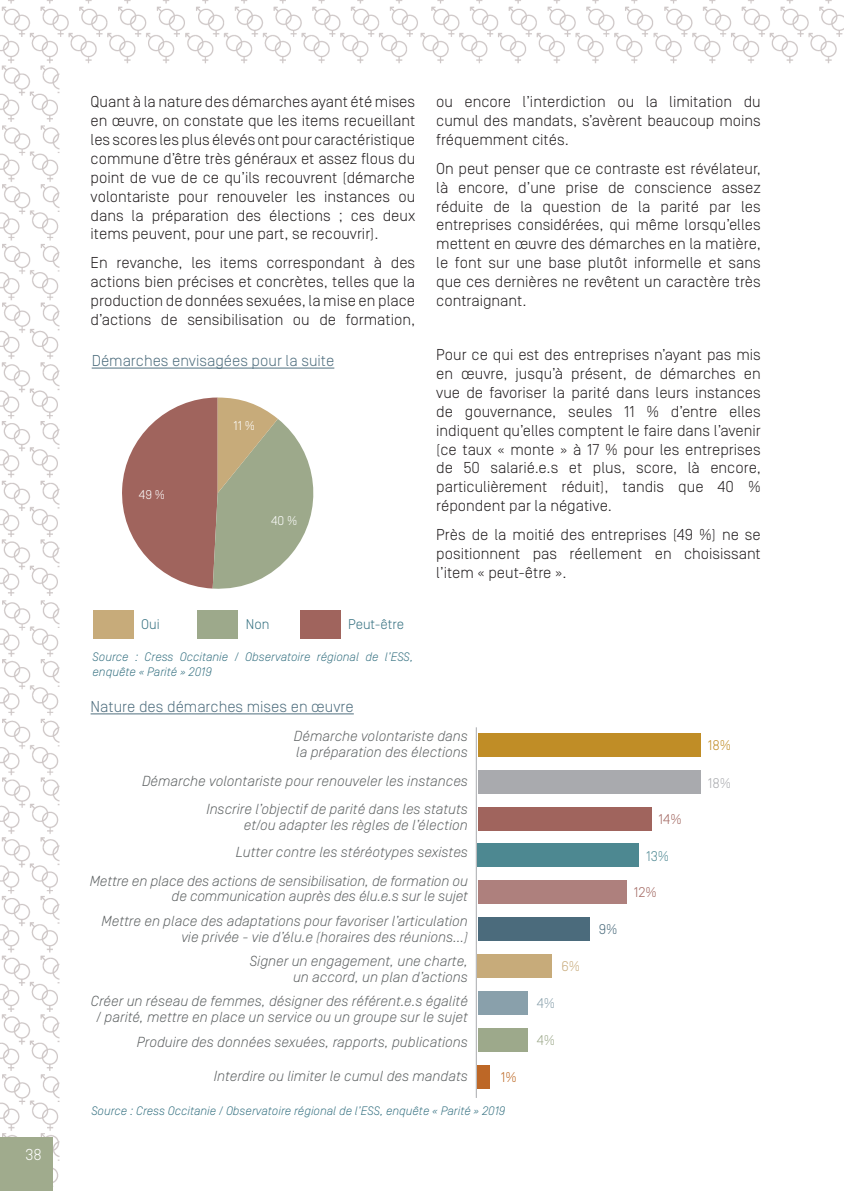
<style>
.page{position:relative;width:844px;height:1191px;background:#fff}
.page>*{position:absolute;margin:0;border:0;box-sizing:border-box;transform-origin:0 0}
.t1{font:300 15.75px/18.9px "Simplon BP";color:#231f20;text-align:justify}
.t2{font:300 15.75px "Simplon BP";color:#506f7f}
.t3{font:300 15.75px "Simplon BP";color:#fff}
.t4{font:italic 300 14.53px/16.3px "Simplon BP";color:#5d6162;text-align:right}
.t5{font:300 14px "Simplon BP";color:#377282}
.t6{font:300 14px "Simplon BP";color:#a26761}
.t7{font:300 14px "Simplon BP";color:#518a94}
.t8{font:300 14px "Simplon BP";color:#c08d26}
.t9{font:300 14px "Simplon BP";color:#a9aaae}
.t10{font:300 14px "Simplon BP";color:#4b6b7c}
.t11{font:300 14px "Simplon BP";color:#c8ab7c}
.t12{font:300 14px "Simplon BP";color:#89a0ab}
.t13{font:300 14px "Simplon BP";color:#9da98b}
.t14{font:300 14px "Simplon BP";color:#bd6926}
.t15{font:300 12.6px "Simplon BP";color:#fff}
.t16{font:italic 300 12.25px/14.7px "Simplon BP";color:#377282}
</style>
<div class="page">
<img style="left:0;top:0;width:843px;height:1187px">
<div style="left:0;top:1137px;width:53px;height:54px;background:#a0ab8d"></div>
<hr style="left:92px;top:368px;width:242px;height:1px;background:#506f7f">
<hr style="left:91px;top:713px;width:263px;height:1px;background:#506f7f">
<svg style="left:119px;top:397px;width:206px;height:193px"></svg>
<div style="left:93px;top:610px;width:40px;height:28px;background:#c7ab7a"></div>
<div style="left:198px;top:610px;width:40px;height:28px;background:#9da98b"></div>
<div style="left:300px;top:610px;width:40px;height:28px;background:#a0645d"></div>
<div style="left:477px;top:1064px;width:13px;height:24px;background:#bd6726"></div>
<div style="left:477px;top:1027px;width:50px;height:24px;background:#9da98b"></div>
<div style="left:477px;top:990px;width:50px;height:24px;background:#89a0ab"></div>
<div style="left:477px;top:954px;width:75px;height:24px;background:#c7ab7a"></div>
<div style="left:477px;top:917px;width:112px;height:24px;background:#4b6b7c"></div>
<div style="left:477px;top:880px;width:149px;height:24px;background:#ae807d"></div>
<div style="left:477px;top:843px;width:162px;height:24px;background:#4d8891"></div>
<div style="left:477px;top:806px;width:174px;height:24px;background:#a0645d"></div>
<div style="left:478px;top:770px;width:222px;height:23px;background:#a9aaae"></div>
<div style="left:478px;top:733px;width:222px;height:23px;background:#c08d26"></div>
<hr style="left:476px;top:727px;width:1px;height:371px;background:#a9aaae">
<p class="t3" style="left:26px;top:1145px;width:18px">38</p>
<p class="t1" style="left:91px;top:92px;width:326px">Quant à la nature des démarches ayant été mises en œuvre, on constate que les items recueillant les scores les plus élevés ont pour caractéristique commune d’être très généraux et assez flous du point de vue de ce qu’ils recouvrent (démarche volontariste pour renouveler les instances ou dans la préparation des élections ; ces deux items peuvent, pour une part, se recouvrir).</p>
<p class="t1" style="left:91px;top:253px;width:326px">En revanche, les items correspondant à des actions bien précises et concrètes, telles que la production de données sexuées, la mise en place d’actions de sensibilisation ou de formation,</p>
<p class="t1" style="left:436px;top:92px;width:326px">ou encore l’interdiction ou la limitation du cumul des mandats, s’avèrent beaucoup moins fréquemment cités.</p>
<p class="t1" style="left:436px;top:159px;width:326px">On peut penser que ce contraste est révélateur, là encore, d’une prise de conscience assez réduite de la question de la parité par les entreprises considérées, qui même lorsqu’elles mettent en œuvre des démarches en la matière, le font sur une base plutôt informelle et sans que ces dernières ne revêtent un caractère très contraignant.</p>
<p class="t2" style="left:92px;top:352px;width:244px">Démarches envisagées pour la suite</p>
<p class="t1" style="left:436px;top:345px;width:326px">Pour ce qui est des entreprises n’ayant pas mis en œuvre, jusqu’à présent, de démarches en vue de favoriser la parité dans leurs instances de gouvernance, seules 11 % d’entre elles indiquent qu’elles comptent le faire dans l’avenir (ce taux « monte » à 17 % pour les entreprises de 50 salarié.e.s et plus, score, là encore, particulièrement réduit), tandis que 40 % répondent par la négative.</p>
<p class="t1" style="left:436px;top:525px;width:326px">Près de la moitié des entreprises (49 %) ne se positionnent pas réellement en choisissant l’item « peut-être ».</p>
<p class="t15" style="left:233px;top:418px;width:23px">11 %</p>
<p class="t15" style="left:139px;top:487px;width:28px">49 %</p>
<p class="t15" style="left:271px;top:514px;width:28px">40 %</p>
<p class="t5" style="left:141px;top:616px;width:20px">Oui</p>
<p class="t5" style="left:246px;top:616px;width:25px">Non</p>
<p class="t5" style="left:348px;top:616px;width:58px">Peut-être</p>
<p class="t16" style="left:93px;top:649px;width:322px">Source : Cress Occitanie / Observatoire régional de l’ESS, enquête « Parité » 2019</p>
<p class="t2" style="left:91px;top:697px;width:264px">Nature des démarches mises en œuvre</p>
<p class="t4" style="left:294px;top:727px;width:175px;text-align:left">Démarche volontariste dans la préparation des élections</p>
<p class="t4" style="left:142px;top:766px;width:327px;line-height:28.5px">Démarche volontariste pour renouveler les instances<br>Inscrire l’objectif de parité dans les statuts</p>
<p class="t4" style="left:236px;top:811px;width:233px;line-height:26.8px;text-align:center">et/ou adapter les règles de l’élection<br>Lutter contre les stéréotypes sexistes</p>
<p class="t4" style="left:90px;top:872px;width:379px;line-height:15.8px">Mettre en place des actions de sensibilisation, de formation ou de communication auprès des élu.e.s sur le sujet</p>
<p class="t4" style="left:101px;top:912px;width:368px">Mettre en place des adaptations pour favoriser l’articulation vie privée - vie d’élu.e (horaires des réunions…)</p>
<p class="t4" style="left:250px;top:952px;width:220px">Signer un engagement, une charte, un accord, un plan d’actions</p>
<p class="t4" style="left:91px;top:992px;width:378px;text-align:center">Créer un réseau de femmes, désigner des référent.e.s égalité / parité, mettre en place un service ou un groupe sur le sujet</p>
<p class="t4" style="left:137px;top:1033px;width:332px">Produire des données sexuées, rapports, publications</p>
<p class="t4" style="left:214px;top:1067px;width:255px">Interdire ou limiter le cumul des mandats</p>
<p class="t14" style="left:500px;top:1068px;width:17px">1%</p>
<p class="t16" style="left:91px;top:1103px;width:415px">Source : Cress Occitanie / Observatoire régional de l’ESS, enquête « Parité » 2019</p>
<p class="t11" style="left:561px;top:958px;width:20px">6%</p>
<p class="t12" style="left:536px;top:995px;width:20px">4%</p>
<p class="t13" style="left:536px;top:1032px;width:20px">4%</p>
<p class="t10" style="left:598px;top:921px;width:20px">9%</p>
<p class="t6" style="left:658px;top:810px;width:25px">14%</p>
<p class="t7" style="left:646px;top:847px;width:25px">13%</p>
<p class="t6" style="left:633px;top:884px;width:25px">12%</p>
<p class="t8" style="left:707px;top:737px;width:25px">18%</p>
<p class="t9" style="left:707px;top:775px;width:25px">18%</p>
</div>
